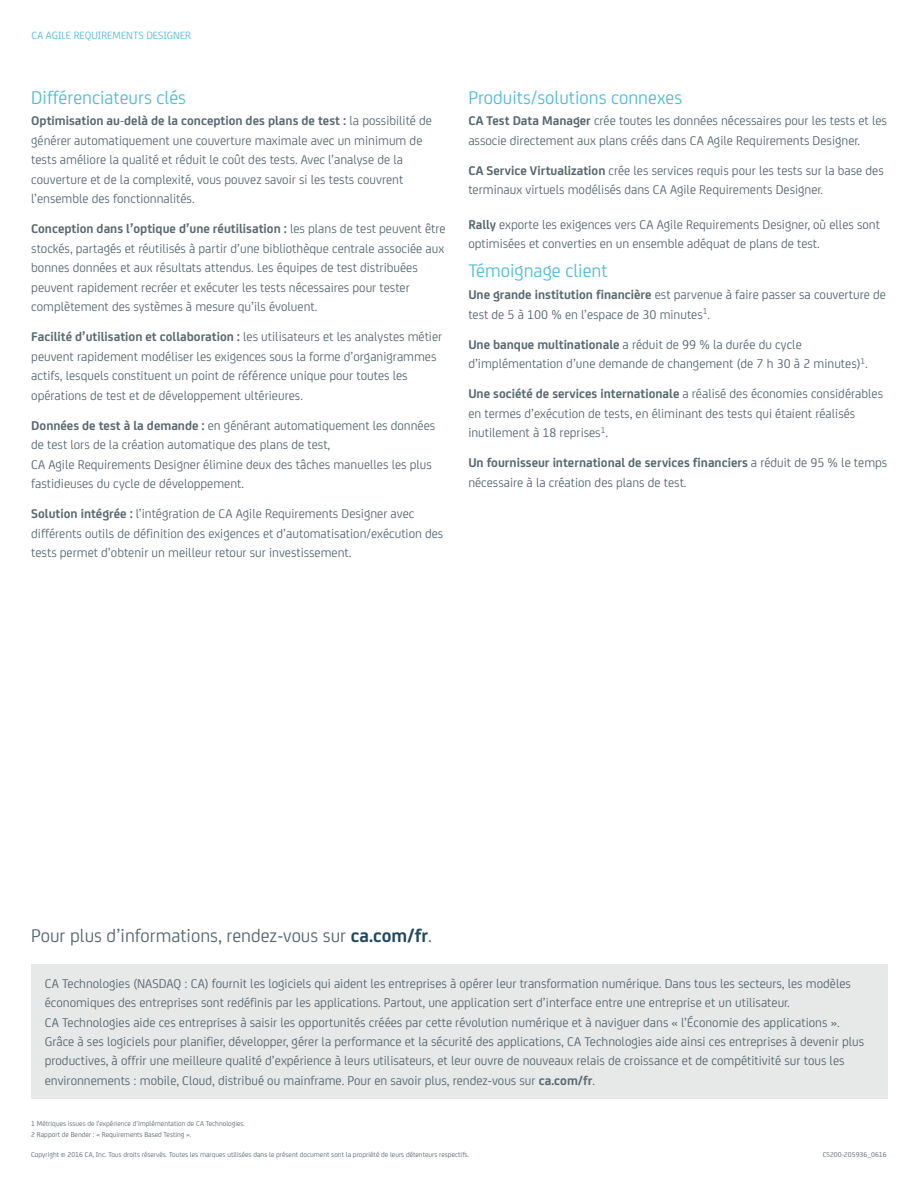
<style>
.page{position:relative;width:918px;height:1188px;background:#fff}
.page>*{position:absolute;margin:0;border:0;box-sizing:border-box;transform-origin:0 0}
.t1{font:19.5px "CA Sans";color:#54bcd5}
.t2{font:19.5px "CA Sans";color:#58686e}
.t3{font:13.5px/19.5px "CA Sans";color:#58686e}
.t4{font:13.5px/19.5px "CA Sans";color:#5a696f}
.t5{font:11.25px "CA Sans";color:#54bcd5}
.t6{font:7.5px/10.5px "CA Sans";color:#58686e}
.s1{font-weight:700}
.s2{font-weight:700;color:#22475f}
</style>
<div class="page">
<div style="left:31px;top:964px;width:856px;height:135px;background:#e7e8e8"></div>
<p class="t5" style="left:32px;top:27px;width:26px">CA Agile</p>
<p class="t5" style="left:74px;top:27px;width:13px">Requirements</p>
<p class="t5" style="left:146px;top:27px;width:13px">Designer</p>
<h1 class="t1" style="left:31px;top:83px;width:156px">Différenciateurs clés</h1>
<p class="t4" style="left:31px;top:110px;width:402px"><span class="s1">Optimisation au-delà de la conception des plans de test :</span> la possibilité de générer automatiquement une couverture maximale avec un minimum de tests améliore la qualité et réduit le coût des tests. Avec l’analyse de la couverture et de la complexité, vous pouvez savoir si les tests couvrent l’ensemble des fonctionnalités.</p>
<p class="t4" style="left:31px;top:218px;width:416px"><span class="s1">Conception dans l’optique d’une réutilisation :</span> les plans de test peuvent être stockés, partagés et réutilisés à partir d’une bibliothèque centrale associée aux bonnes données et aux résultats attendus. Les équipes de test distribuées peuvent rapidement recréer et exécuter les tests nécessaires pour tester complètement des systèmes à mesure qu’ils évoluent.</p>
<p class="t4" style="left:31px;top:326px;width:413px"><span class="s1">Facilité d’utilisation et collaboration :</span> les utilisateurs et les analystes métier peuvent rapidement modéliser les exigences sous la forme d’organigrammes actifs, lesquels constituent un point de référence unique pour toutes les opérations de test et de développement ultérieures.</p>
<p class="t4" style="left:31px;top:415px;width:406px"><span class="s1">Données de test à la demande :</span> en générant automatiquement les données de test lors de la création automatique des plans de test,<br>CA Agile Requirements Designer élimine deux des tâches manuelles les plus fastidieuses du cycle de développement.</p>
<p class="t4" style="left:31px;top:503px;width:414px"><span class="s1">Solution intégrée :</span> l’intégration de CA Agile Requirements Designer avec différents outils de définition des exigences et d’automatisation/exécution des tests permet d’obtenir un meilleur retour sur investissement.</p>
<h1 class="t1" style="left:468px;top:83px;width:215px">Produits/solutions connexes</h1>
<p class="t3" style="left:468px;top:110px;width:420px"><span class="s1">CA Test Data Manager</span> crée toutes les données nécessaires pour les tests et les associe directement aux plans créés dans CA Agile Requirements Designer.</p>
<p class="t3" style="left:468px;top:160px;width:417px"><span class="s1">CA Service Virtualization</span> crée les services requis pour les tests sur la base des terminaux virtuels modélisés dans CA Agile Requirements Designer.</p>
<p class="t3" style="left:468px;top:214px;width:413px"><span class="s1">Rally</span> exporte les exigences vers CA Agile Requirements Designer, où elles sont optimisées et converties en un ensemble adéquat de plans de test.</p>
<h1 class="t1" style="left:468px;top:257px;width:141px">Témoignage client</h1>
<p class="t3" style="left:468px;top:284px;width:419px"><span class="s1">Une grande institution financière</span> est parvenue à faire passer sa couverture de test de 5 à 100 % en l’espace de 30 minutes<sup>1</sup>.</p>
<p class="t3" style="left:468px;top:334px;width:401px"><span class="s1">Une banque multinationale</span> a réduit de 99 % la durée du cycle d’implémentation d’une demande de changement (de 7 h 30 à 2 minutes)<sup>1</sup>.</p>
<p class="t3" style="left:468px;top:383px;width:416px"><span class="s1">Une société de services internationale</span> a réalisé des économies considérables en termes d’exécution de tests, en éliminant des tests qui étaient réalisés inutilement à 18 reprises<sup>1</sup>.</p>
<p class="t3" style="left:468px;top:452px;width:421px"><span class="s1">Un fournisseur international de services financiers</span> a réduit de 95 % le temps nécessaire à la création des plans de test.</p>
<h1 class="t2" style="left:31px;top:922px;width:402px">Pour plus d’informations, rendez-vous sur <span class="s2">ca.com/fr</span>.</h1>
<p class="t3" style="left:45px;top:973px;width:821px">CA Technologies (NASDAQ : CA) fournit les logiciels qui aident les entreprises à opérer leur transformation numérique. Dans tous les secteurs, les modèles économiques des entreprises sont redéfinis par les applications. Partout, une application sert d’interface entre une entreprise et un utilisateur.<br>CA Technologies aide ces entreprises à saisir les opportunités créées par cette révolution numérique et à naviguer dans « l’Économie des applications ».<br>Grâce à ses logiciels pour planifier, développer, gérer la performance et la sécurité des applications, CA Technologies aide ainsi ces entreprises à devenir plus productives, à offrir une meilleure qualité d’expérience à leurs utilisateurs, et leur ouvre de nouveaux relais de croissance et de compétitivité sur tous les environnements : mobile, Cloud, distribué ou mainframe. Pour en savoir plus, rendez-vous sur <span class="s1">ca.com/fr</span>.</p>
<p class="t6" style="left:31px;top:1118px;width:215px">1 Métriques issues de l’expérience d’implémentation de CA Technologies.<br>2 Rapport de Bender : « Requirements Based Testing ».</p>
<p class="t6" style="left:31px;top:1149px;width:439px">Copyright © 2016 CA, Inc. Tous droits réservés. Toutes les marques utilisées dans le présent document sont la propriété de leurs détenteurs respectifs.</p>
<p class="t6" style="left:823px;top:1149px;width:65px">CS200-205936_0616</p>
</div>
